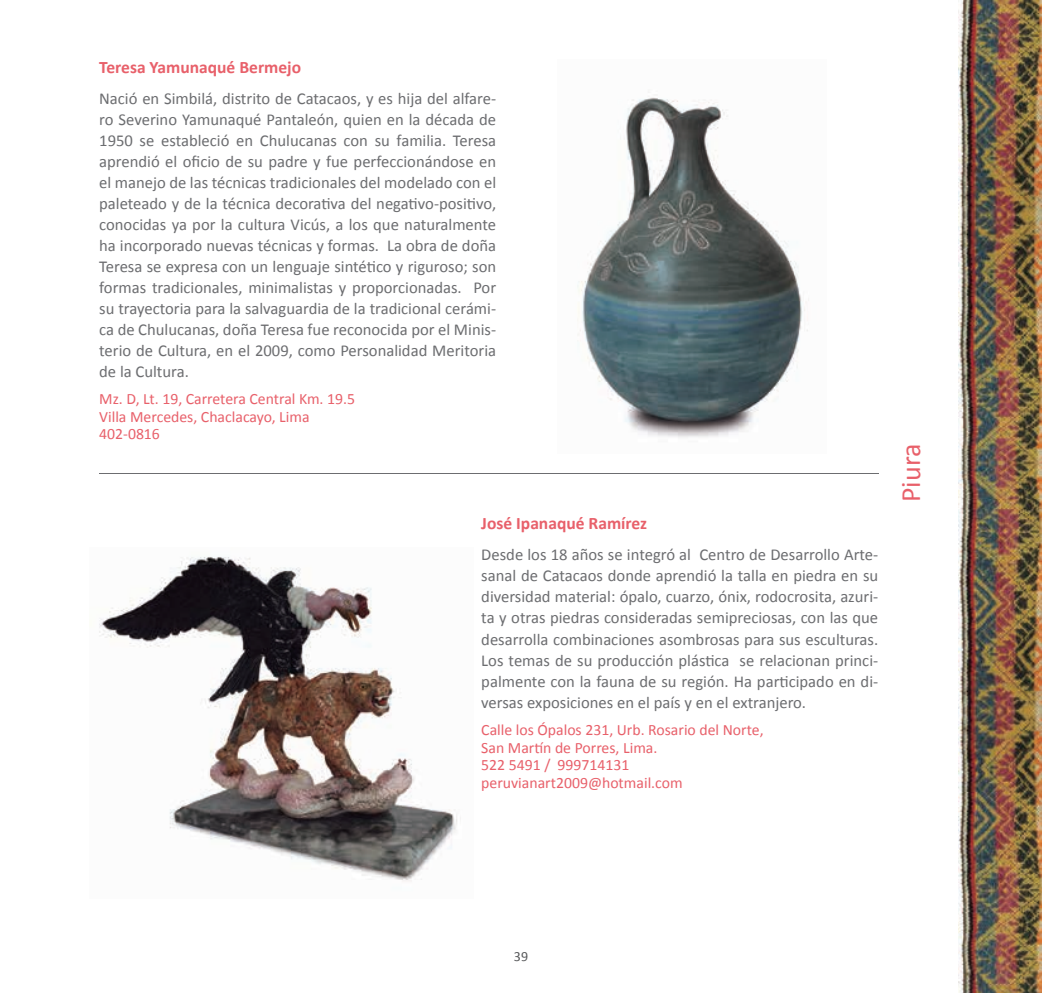
<style>
.page{position:relative;width:1042px;height:993px;background:#fff}
.page>*{position:absolute;margin:0;border:0;box-sizing:border-box;transform-origin:0 0}
.t1{font:28px "Calibri";color:#e8606a}
.t2{font:700 17.5px "Calibri";color:#e8606a}
.t3{font:16.62px/21px "Calibri";color:#6c6d70;text-align:justify}
.t4{font:15.75px/17.5px "Calibri";color:#e8606a}
.t5{font:14px "Calibri";color:#57585a}
</style>
<div class="page">
<img style="left:577px;top:92px;width:232px;height:346px">
<img style="left:958px;top:0;width:84px;height:992px">
<hr style="left:99px;top:473px;width:779px;height:1px;background:#6c6d70">
<img style="left:99px;top:556px;width:362px;height:325px">
<p class="t2" style="left:99px;top:56px;width:203px">Teresa Yamunaqué Bermejo</p>
<p class="t3" style="left:99px;top:88px;width:398px">Nació en Simbilá, distrito de Catacaos, y es hija del alfare&shy;ro Severino Yamunaqué Pantaleón, quien en la década de 1950 se estableció en Chulucanas con su familia. Teresa aprendió el oficio de su padre y fue perfeccionándose en el manejo de las técnicas tradicionales del modelado con el paleteado y de la técnica decorativa del negativo-positivo, conocidas ya por la cultura Vicús, a los que naturalmente ha incorporado nuevas técnicas y formas. La obra de doña Teresa se expresa con un lenguaje sintético y riguroso; son formas tradicionales, minimalistas y proporcionadas. Por su trayectoria para la salvaguardia de la tradicional cerámi&shy;ca de Chulucanas, doña Teresa fue reconocida por el Minis&shy;terio de Cultura, en el 2009, como Personalidad Meritoria de la Cultura.</p>
<p class="t4" style="left:99px;top:390px;width:257px">Mz. D, Lt. 19, Carretera Central Km. 19.5<br>Villa Mercedes, Chaclacayo, Lima<br>402-0816</p>
<p class="t2" style="left:481px;top:512px;width:167px">José Ipanaqué Ramírez</p>
<p class="t3" style="left:481px;top:544px;width:398px">Desde los 18 años se integró al Centro de Desarrollo Arte&shy;sanal de Catacaos donde aprendió la talla en piedra en su diversidad material: ópalo, cuarzo, ónix, rodocrosita, azuri&shy;ta y otras piedras consideradas semipreciosas, con las que desarrolla combinaciones asombrosas para sus esculturas.<br>Los temas de su producción plástica se relacionan princi&shy;palmente con la fauna de su región. Ha participado en di&shy;versas exposiciones en el país y en el extranjero.</p>
<p class="t4" style="left:481px;top:720px;width:284px">Calle los Ópalos 231, Urb. Rosario del Norte,<br>San Martín de Porres, Lima.<br>522 5491 / 999714131 peruvianart2009@hotmail.com</p>
<h1 class="t1" style="left:893px;top:502px;width:60px;rotate:-90deg">Piura</h1>
<p class="t5" style="left:514px;top:947px;width:16px">39</p>
</div>
